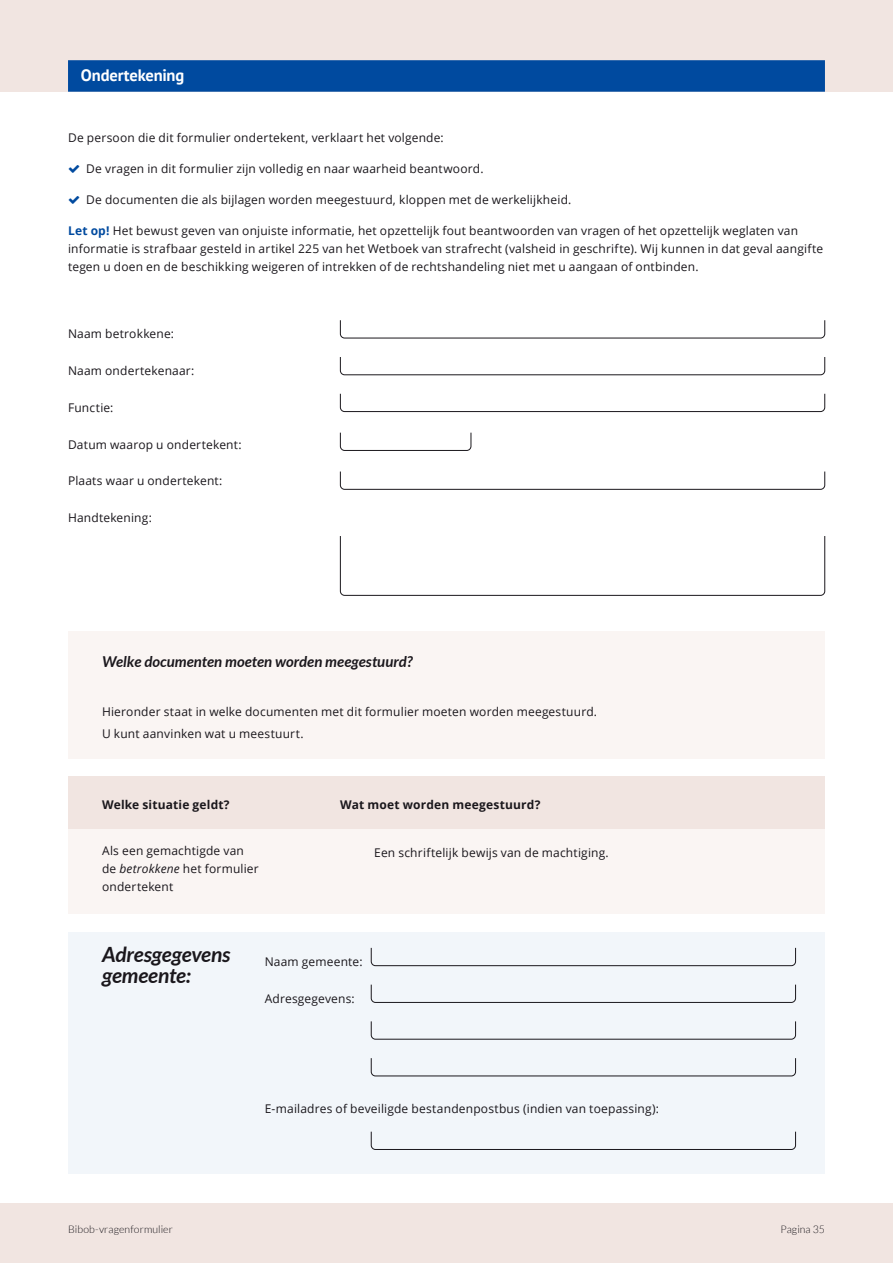
<style>
.page{position:relative;width:893px;height:1263px;background:#fff}
.page>*{position:absolute;margin:0;border:0;box-sizing:border-box;transform-origin:0 0}
.H6_-_Tussenkop_4{font:italic 700 21px "Lato";letter-spacing:-.005em;color:#1a171c}
.H3_-_Tussenkop_1{font:700 16.5px "PT Sans";letter-spacing:-.01em;color:#fff}
.H6_-_Tussenkop_4-2{font:italic 700 15px "Lato";letter-spacing:.005em;color:#1a171c}
.P_-_Body{font:12px/18px "Open Sans";letter-spacing:.015em;color:#1a171c}
.P_-_Body_-_tekstfields{font:12px "Open Sans";letter-spacing:.015em;color:#1a171c}
.P_-_Body-2{font:700 12px "Open Sans";letter-spacing:.015em;color:#1a171c}
.t1{font:300 10.5px "Lato";letter-spacing:.01em;color:#1a171c}
.s1{font-weight:700;color:#004a9f}
.s2{font-style:italic}
</style>
<div class="page">
<div style="left:0;top:1203px;width:893px;height:60px;background:#f1e5e1"></div>
<div style="left:0;top:0;width:893px;height:92px;background:#f1e5e1"></div>
<div style="left:68px;top:60px;width:757px;height:32px;background:#004a9f"></div>
<svg style="left:340px;top:320px;width:485px;height:18px"></svg>
<svg style="left:340px;top:357px;width:485px;height:18px"></svg>
<svg style="left:340px;top:393px;width:485px;height:19px"></svg>
<svg style="left:340px;top:432px;width:131px;height:19px"></svg>
<svg style="left:340px;top:471px;width:485px;height:19px"></svg>
<svg style="left:340px;top:536px;width:485px;height:60px"></svg>
<div style="left:68px;top:631px;width:757px;height:128px;background:#faf5f3"></div>
<div style="left:68px;top:777px;width:757px;height:136px;background:#faf5f3"></div>
<div style="left:68px;top:777px;width:757px;height:52px;background:#f1e5e1"></div>
<div style="left:68px;top:932px;width:757px;height:242px;background:#f2f6fa"></div>
<svg style="left:371px;top:947px;width:425px;height:19px"></svg>
<svg style="left:371px;top:984px;width:425px;height:19px"></svg>
<svg style="left:371px;top:1021px;width:425px;height:18px"></svg>
<svg style="left:371px;top:1058px;width:425px;height:18px"></svg>
<svg style="left:371px;top:1131px;width:425px;height:19px"></svg>
<h3 class="H3_-_Tussenkop_1" style="left:81px;top:65px;width:105px">Ondertekening</h3>
<p class="P_-_Body" style="left:68px;top:129px;width:377px">De persoon die dit formulier ondertekent, verklaart het volgende:</p>
<p class="P_-_Body" style="left:86px;top:160px;width:399px">De vragen in dit formulier zijn volledig en naar waarheid beantwoord.</p>
<p class="P_-_Body" style="left:86px;top:190px;width:487px">De documenten die als bijlagen worden meegestuurd, kloppen met de werkelijkheid.</p>
<p class="P_-_Body" style="left:68px;top:221px;width:757px"><span class="s1">Let op!</span> Het bewust geven van onjuiste informatie, het opzettelijk fout beantwoorden van vragen of het opzettelijk weglaten van informatie is strafbaar gesteld in artikel 225 van het Wetboek van strafrecht (valsheid in geschrifte). Wij kunnen in dat geval aangifte tegen u doen en de beschikking weigeren of intrekken of de rechtshandeling niet met u aangaan of ontbinden.</p>
<p class="P_-_Body_-_tekstfields" style="left:68px;top:326px;width:108px">Naam betrokkene:</p>
<p class="P_-_Body_-_tekstfields" style="left:68px;top:362px;width:128px">Naam ondertekenaar:</p>
<p class="P_-_Body_-_tekstfields" style="left:68px;top:399px;width:47px">Functie:</p>
<p class="P_-_Body_-_tekstfields" style="left:68px;top:436px;width:175px">Datum waarop u ondertekent:</p>
<p class="P_-_Body_-_tekstfields" style="left:68px;top:473px;width:156px">Plaats waar u ondertekent:</p>
<p class="P_-_Body_-_tekstfields" style="left:68px;top:509px;width:85px">Handtekening:</p>
<h6 class="H6_-_Tussenkop_4-2" style="left:102px;top:653px;width:312px">Welke documenten moeten worden meegestuurd?</h6>
<p class="P_-_Body" style="left:102px;top:702px;width:497px">Hieronder staat in welke documenten met dit formulier moeten worden meegestuurd.</p>
<p class="P_-_Body" style="left:102px;top:725px;width:203px">U kunt aanvinken wat u meestuurt.</p>
<p class="P_-_Body-2" style="left:102px;top:796px;width:129px">Welke situatie geldt?</p>
<p class="P_-_Body-2" style="left:340px;top:796px;width:202px">Wat moet worden meegestuurd?</p>
<p class="P_-_Body" style="left:102px;top:841px;width:158px">Als een gemachtigde van de <span class="s2">betrokkene</span> het formulier ondertekent</p>
<p class="P_-_Body" style="left:374px;top:843px;width:236px">Een schriftelijk bewijs van de machtiging.</p>
<h6 class="H6_-_Tussenkop_4" style="left:102px;top:942px;width:130px">Adresgegevens</h6>
<h6 class="H6_-_Tussenkop_4" style="left:102px;top:963px;width:90px">gemeente:</h6>
<p class="P_-_Body_-_tekstfields" style="left:265px;top:953px;width:99px">Naam gemeente:</p>
<p class="P_-_Body_-_tekstfields" style="left:265px;top:990px;width:92px">Adresgegevens:</p>
<p class="P_-_Body_-_tekstfields" style="left:265px;top:1100px;width:396px">E-mailadres of beveiligde bestandenpostbus (indien van toepassing):</p>
<p class="t1" style="left:68px;top:1224px;width:106px">Bibob-vragenformulier</p>
<p class="t1" style="left:780px;top:1224px;width:46px">Pagina 35</p>
</div>
